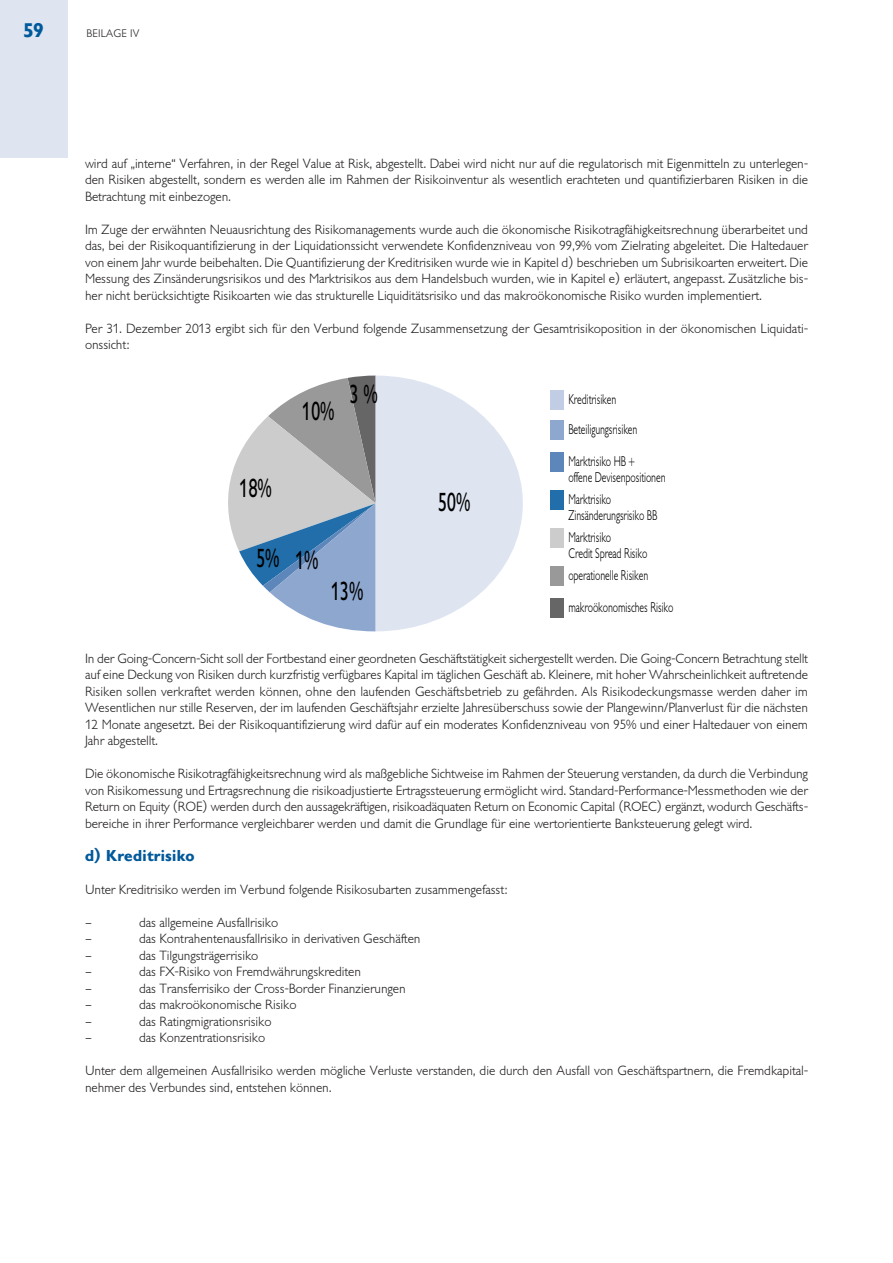
<style>
.page{position:relative;width:893px;height:1263px;background:#fff}
.page>*{position:absolute;margin:0;border:0;box-sizing:border-box;transform-origin:0 0}
.t1{font:24.75px "GI16";color:#000;scale:.71 1}
.t2{font:500 18.75px "GI16";color:#00599b}
.t3{font:500 15px "GI16";letter-spacing:.02em;color:#00599b}
.t4{font:300 13.5px/16.2px "GI16";color:#000;scale:.71 1}
.t5{font:300 12.75px/16.5px "GI16";color:#231f20;text-align:justify}
.t6{font:300 10.5px "GI16";letter-spacing:.025em;color:#231f20}
</style>
<div class="page">
<div style="left:0;top:0;width:68px;height:157px;background:#dee5f1"></div>
<svg style="left:228px;top:376px;width:295px;height:255px"></svg>
<div style="left:551px;top:528px;width:13px;height:19px;background:#ccc"></div>
<div style="left:551px;top:566px;width:13px;height:20px;background:#999"></div>
<div style="left:551px;top:598px;width:13px;height:19px;background:#666"></div>
<div style="left:551px;top:420px;width:13px;height:19px;background:#8da7cf"></div>
<div style="left:551px;top:390px;width:13px;height:19px;background:#c1cde5"></div>
<div style="left:551px;top:452px;width:13px;height:19px;background:#5d87bb"></div>
<div style="left:551px;top:490px;width:13px;height:19px;background:#216eaa"></div>
<h2 class="t2" style="left:23px;top:23px;width:22px">59</h2>
<p class="t6" style="left:87px;top:29px;width:54px">bEILAGE IV</p>
<p class="t5" style="left:85px;top:156px;width:724px">wird auf „interne“ Verfahren, in der Regel Value at Risk, abgestellt. Dabei wird nicht nur auf die regulatorisch mit Eigenmitteln zu unterlegen&shy;den Risiken abgestellt, sondern es werden alle im Rahmen der Risikoinventur als wesentlich erachteten und quantifizierbaren Risiken in die betrachtung mit einbezogen.</p>
<p class="t5" style="left:85px;top:222px;width:724px">Im Zuge der erwähnten Neuausrichtung des Risikomanagements wurde auch die ökonomische Risikotragfähigkeitsrechnung überarbeitet und das, bei der Risikoquantifizierung in der Liquidationssicht verwendete Konfidenzniveau von 99,9% vom Zielrating abgeleitet. Die Haltedauer von einem Jahr wurde beibehalten. Die Quantifizierung der Kreditrisiken wurde wie in Kapitel d) beschrieben um Subrisikoarten erweitert. Die Messung des Zinsänderungsrisikos und des Marktrisikos aus dem Handelsbuch wurden, wie in Kapitel e) erläutert, angepasst. Zusätzliche bis&shy;her nicht berücksichtigte Risikoarten wie das strukturelle Liquiditätsrisiko und das makroökonomische Risiko wurden implementiert.</p>
<p class="t5" style="left:85px;top:321px;width:724px">Per 31. Dezember 2013 ergibt sich für den Verbund folgende Zusammensetzung der Gesamtrisikoposition in der ökonomischen Liquidati&shy;onssicht:</p>
<h1 class="t1" style="left:302px;top:402px;width:47px">10%</h1>
<h1 class="t1" style="left:349px;top:385px;width:41px">3 %</h1>
<h1 class="t1" style="left:239px;top:479px;width:47px">18%</h1>
<h1 class="t1" style="left:256px;top:550px;width:89px">5% 1%</h1>
<h1 class="t1" style="left:331px;top:582px;width:47px">13%</h1>
<h1 class="t1" style="left:438px;top:493px;width:47px">50%</h1>
<p class="t4" style="left:568px;top:393px;width:69px">Kreditrisiken</p>
<p class="t4" style="left:568px;top:423px;width:99px">Beteiligungsrisiken</p>
<p class="t4" style="left:568px;top:454px;width:138px">Marktrisiko HB +<br>offene Devisenpositionen</p>
<p class="t4" style="left:568px;top:493px;width:127px">Marktrisiko<br>Zinsänderungsrisiko BB</p>
<p class="t4" style="left:568px;top:531px;width:113px">Marktrisiko<br>Credit Spread Risiko</p>
<p class="t4" style="left:568px;top:569px;width:114px">operationelle Risiken</p>
<p class="t4" style="left:568px;top:601px;width:149px">makroökonomisches Risiko</p>
<p class="t5" style="left:85px;top:651px;width:724px">In der Going-Concern-Sicht soll der Fortbestand einer geordneten Geschäftstätigkeit sichergestellt werden. Die Going-Concern betrachtung stellt auf eine Deckung von Risiken durch kurzfristig verfügbares Kapital im täglichen Geschäft ab. Kleinere, mit hoher Wahrscheinlichkeit auftretende Risiken sollen verkraftet werden können, ohne den laufenden Geschäftsbetrieb zu gefährden. Als Risikodeckungsmasse werden daher im Wesentlichen nur stille Reserven, der im laufenden Geschäftsjahr erzielte Jahresüberschuss sowie der Plangewinn/Planverlust für die nächsten 12 Monate angesetzt. bei der Risikoquantifizierung wird dafür auf ein moderates Konfidenzniveau von 95% und einer Haltedauer von einem Jahr abgestellt.</p>
<p class="t5" style="left:85px;top:767px;width:724px">Die ökonomische Risikotragfähigkeitsrechnung wird als maßgebliche Sichtweise im Rahmen der Steuerung verstanden, da durch die Verbindung von Risikomessung und Ertragsrechnung die risikoadjustierte Ertragssteuerung ermöglicht wird. Standard-Performance-Messmethoden wie der Return on Equity (ROE) werden durch den aussagekräftigen, risikoadäquaten Return on Economic Capital (ROEC) ergänzt, wodurch Geschäfts&shy;bereiche in ihrer Performance vergleichbarer werden und damit die Grundlage für eine wertorientierte banksteuerung gelegt wird.</p>
<p class="t3" style="left:85px;top:850px;width:111px">d) Kreditrisiko</p>
<p class="t5" style="left:85px;top:882px;width:424px">Unter Kreditrisiko werden im Verbund folgende Risikosubarten zusammengefasst:</p>
<p class="t5" style="left:85px;top:915px;width:8px">–</p>
<p class="t5" style="left:139px;top:915px;width:141px">das allgemeine Ausfallrisiko</p>
<p class="t5" style="left:85px;top:932px;width:8px">–</p>
<p class="t5" style="left:139px;top:932px;width:283px">das Kontrahentenausfallrisiko in derivativen Geschäften</p>
<p class="t5" style="left:85px;top:948px;width:8px">–</p>
<p class="t5" style="left:139px;top:948px;width:121px">das Tilgungsträgerrisiko</p>
<p class="t5" style="left:85px;top:965px;width:8px">–</p>
<p class="t5" style="left:139px;top:965px;width:223px">das FX-Risiko von Fremdwährungskrediten</p>
<p class="t5" style="left:85px;top:981px;width:8px">–</p>
<p class="t5" style="left:139px;top:981px;width:268px">das Transferrisiko der Cross-border Finanzierungen</p>
<p class="t5" style="left:85px;top:998px;width:8px">–</p>
<p class="t5" style="left:139px;top:998px;width:159px">das makroökonomische Risiko</p>
<p class="t5" style="left:85px;top:1014px;width:8px">–</p>
<p class="t5" style="left:139px;top:1014px;width:134px">das Ratingmigrationsrisiko</p>
<p class="t5" style="left:85px;top:1031px;width:8px">–</p>
<p class="t5" style="left:139px;top:1031px;width:128px">das Konzentrationsrisiko</p>
<p class="t5" style="left:85px;top:1064px;width:724px">Unter dem allgemeinen Ausfallrisiko werden mögliche Verluste verstanden, die durch den Ausfall von Geschäftspartnern, die Fremdkapital&shy;nehmer des Verbundes sind, entstehen können.</p>
</div>
